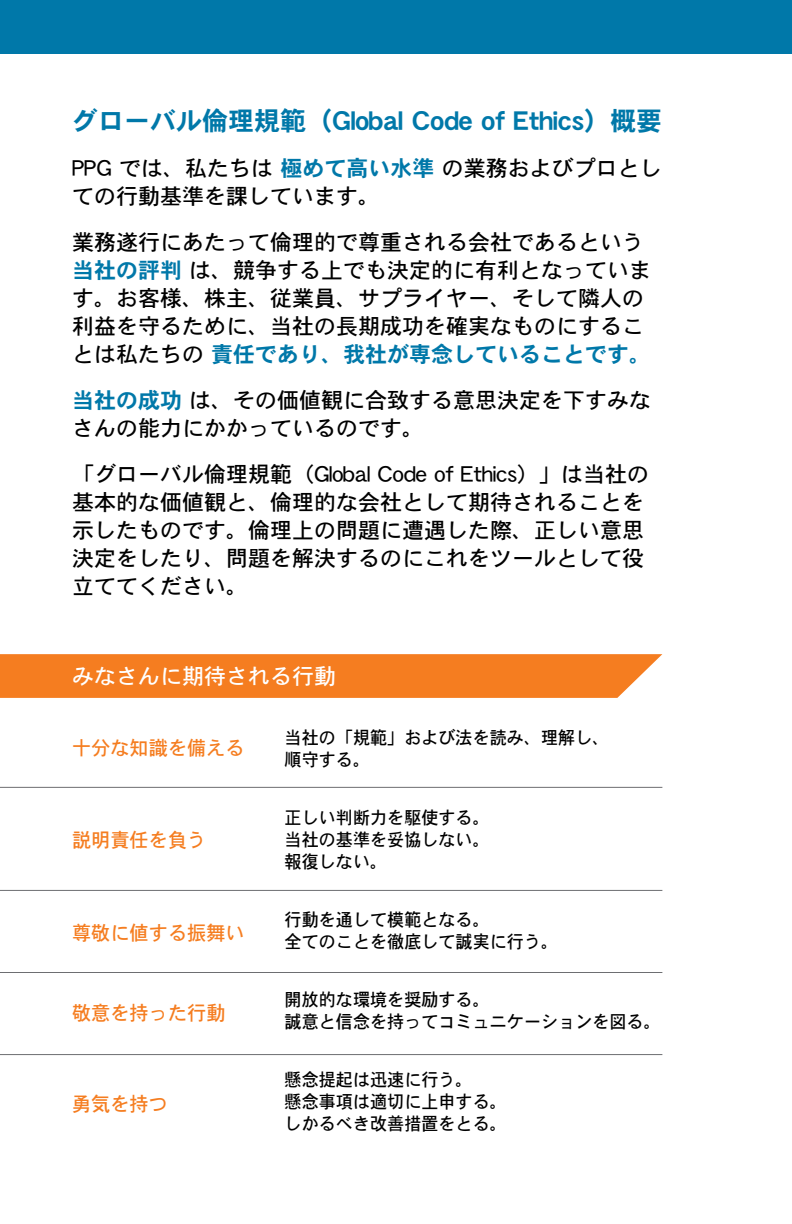
<style>
.page{position:relative;width:792px;height:1224px;background:#fff}
.page>*{position:absolute;margin:0;border:0;box-sizing:border-box;transform-origin:0 0}
.t1{font:26px "DFPHS Gothic CID W7";color:#0078a9}
.t2{font:22px/28px "DFPHS Gothic CID W5";color:#000}
.t3{font:22px "DFPHS Gothic CID W7";color:#0078a9}
.t4{font:22px "DFPHS Gothic CID W5";color:#fff}
.t5{font:20px "DFPHS Gothic CID W5";color:#f57d20;scale:.96 1}
.t6{font:18px/22px "DFPHS Gothic CID W5";color:#000;scale:.95 1}
.s1{font-family:"DFPHS Gothic CID W7";color:#0078a9}
.s2{font-family:"DFPHS Gothic CID W5";color:#000}
</style>
<div class="page">
<div style="left:0;top:0;width:792px;height:54px;background:#0078a9"></div>
<svg style="left:0;top:654px;width:662px;height:44px"></svg>
<hr style="left:0;top:787px;width:662px;height:1px;background:#6d6e71">
<hr style="left:0;top:890px;width:662px;height:1px;background:#6d6e71">
<hr style="left:0;top:972px;width:662px;height:1px;background:#6d6e71">
<hr style="left:0;top:1054px;width:662px;height:1px;background:#6d6e71">
<p class="t1" style="left:72px;top:106px;width:592px">グローバル倫理規範（Global Code of Ethics）概要</p>
<p class="t2" style="left:72px;top:153px;width:591px">PPG では、私たちは <span class="s1">極めて高い水準</span> の業務およびプロとしての行動基準を課しています。</p>
<p class="t2" style="left:72px;top:227px;width:581px">業務遂行にあたって倫理的で尊重される会社であるという<span class="s1">当社の評判</span> は、競争する上でも決定的に有利となっています。お客様、株主、従業員、サプライヤー、そして隣人の利益を守るために、当社の長期成功を確実なものにするこ</p>
<p class="t3" style="left:72px;top:342px;width:581px"><span class="s2">とは私たちの</span> 責任であり、我社が専念していることです。</p>
<p class="t2" style="left:72px;top:385px;width:581px"><span class="s1">当社の成功</span> は、その価値観に合致する意思決定を下すみなさんの能力にかかっているのです。</p>
<p class="t2" style="left:72px;top:459px;width:579px">「グローバル倫理規範（Global Code of Ethics）」は当社の基本的な価値観と、倫理的な会社として期待されることを示したものです。倫理上の問題に遭遇した際、正しい意思決定をしたり、問題を解決するのにこれをツールとして役立ててください。</p>
<p class="t4" style="left:72px;top:664px;width:266px">みなさんに期待される行動</p>
<p class="t5" style="left:72px;top:737px;width:182px">十分な知識を備える</p>
<p class="t5" style="left:72px;top:829px;width:142px">説明責任を負う</p>
<p class="t5" style="left:72px;top:922px;width:182px">尊敬に値する振舞い</p>
<p class="t5" style="left:72px;top:1002px;width:162px">敬意を持った行動</p>
<p class="t5" style="left:72px;top:1093px;width:101px">勇気を持つ</p>
<p class="t6" style="left:285px;top:727px;width:343px">当社の「規範」および法を読み、理解し、順守する。</p>
<p class="t6" style="left:285px;top:807px;width:218px;text-align:justify">正しい判断力を駆使する。当社の基準を妥協しない。報復しない。</p>
<p class="t6" style="left:285px;top:909px;width:290px">行動を通して模範となる。<br>全てのことを徹底して誠実に行う。</p>
<p class="t6" style="left:285px;top:989px;width:398px">開放的な環境を奨励する。<br>誠意と信念を持ってコミュニケーションを図る。</p>
<p class="t6" style="left:285px;top:1069px;width:235px">懸念提起は迅速に行う。<br>懸念事項は適切に上申する。しかるべき改善措置をとる。</p>
</div>
